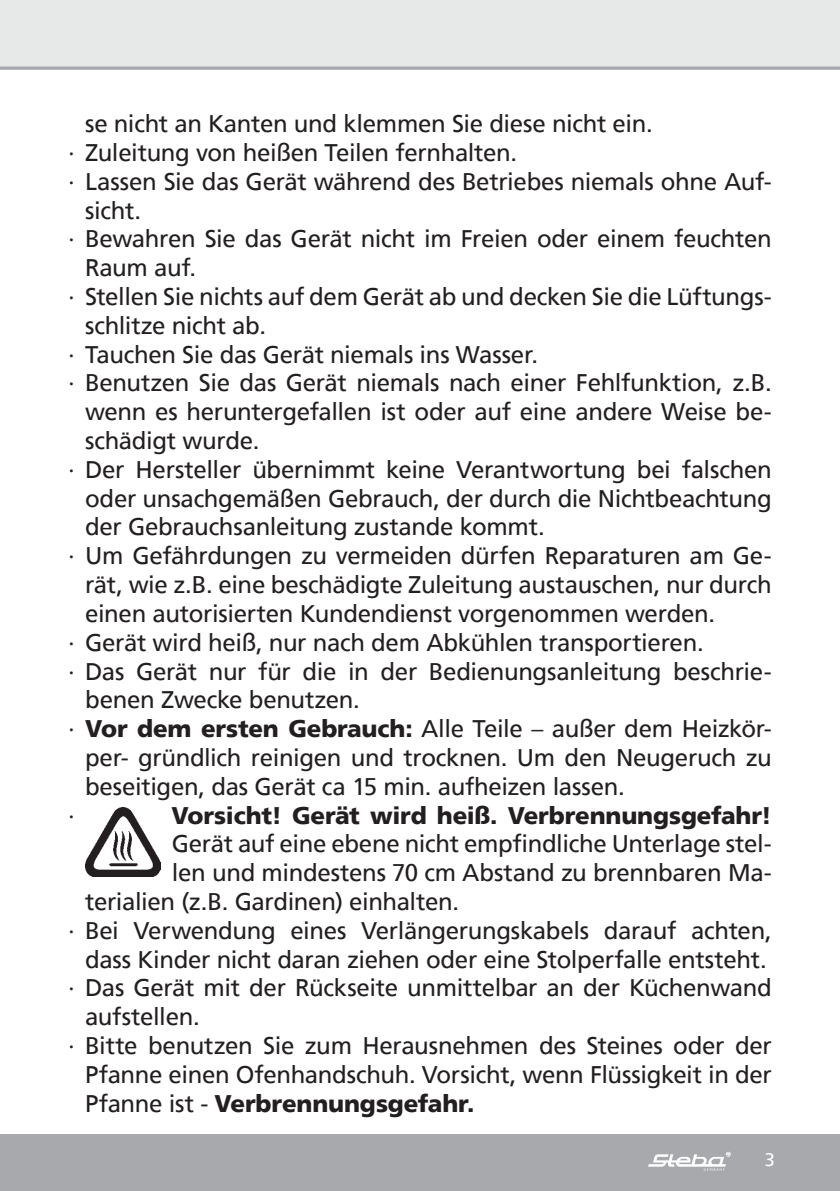
<style>
.page{position:relative;width:840px;height:1191px;background:#fff}
.page>*{position:absolute;margin:0;border:0;box-sizing:border-box;transform-origin:0 0}
.t1{font:24px "Frutiger";letter-spacing:-.015em;color:#231f20}
.t2{font:900 24px "Frutiger";letter-spacing:-.01em;color:#231f20}
.t3{font:18px "Frutiger";color:#fff}
.s1{font-weight:900}
.s2{font-weight:400}
</style>
<div class="page">
<div style="left:0;top:0;width:839px;height:68px;background:#e7e8e8"></div>
<div style="left:0;top:1134px;width:839px;height:57px;background:#a7a9ac"></div>
<svg style="left:648px;top:1151px;width:82px;height:19px"></svg>
<svg style="left:0;top:66px;width:839px;height:4px;background:#b2b4b7"></svg>
<img style="left:85px;top:807px;width:75px;height:69px">
<p class="t1" style="left:85px;top:110px;width:569px">se nicht an Kanten und klemmen Sie diese nicht ein.</p>
<p class="t1" style="left:68px;top:138px;width:450px">∙ Zuleitung von heißen Teilen fernhalten.</p>
<p class="t1" style="left:68px;top:167px;width:705px">∙ Lassen Sie das Gerät während des Betriebes niemals ohne Auf-</p>
<p class="t1" style="left:85px;top:196px;width:58px">sicht.</p>
<p class="t1" style="left:68px;top:225px;width:704px">∙ Bewahren Sie das Gerät nicht im Freien oder einem feuchten</p>
<p class="t1" style="left:85px;top:254px;width:113px">Raum auf.</p>
<p class="t1" style="left:68px;top:282px;width:705px">∙ Stellen Sie nichts auf dem Gerät ab und decken Sie die Lüftungs-</p>
<p class="t1" style="left:85px;top:311px;width:182px">schlitze nicht ab.</p>
<p class="t1" style="left:68px;top:340px;width:471px">∙ Tauchen Sie das Gerät niemals ins Wasser.</p>
<p class="t1" style="left:68px;top:369px;width:705px">∙ Benutzen Sie das Gerät niemals nach einer Fehlfunktion, z.B.</p>
<p class="t1" style="left:85px;top:398px;width:687px">wenn es heruntergefallen ist oder auf eine andere Weise be-</p>
<p class="t1" style="left:85px;top:426px;width:176px">schädigt wurde.</p>
<p class="t1" style="left:68px;top:455px;width:704px">∙ Der Hersteller übernimmt keine Verantwortung bei falschen</p>
<p class="t1" style="left:85px;top:484px;width:687px">oder unsachgemäßen Gebrauch, der durch die Nichtbeachtung</p>
<p class="t1" style="left:85px;top:513px;width:461px">der Gebrauchsanleitung zustande kommt.</p>
<p class="t1" style="left:68px;top:542px;width:705px">∙ Um Gefährdungen zu vermeiden dürfen Reparaturen am Ge-</p>
<p class="t1" style="left:85px;top:570px;width:687px">rät, wie z.B. eine beschädigte Zuleitung austauschen, nur durch</p>
<p class="t1" style="left:85px;top:599px;width:631px">einen autorisierten Kundendienst vorgenommen werden.</p>
<p class="t1" style="left:68px;top:628px;width:636px">∙ Gerät wird heiß, nur nach dem Abkühlen transportieren.</p>
<p class="t1" style="left:68px;top:657px;width:705px">∙ Das Gerät nur für die in der Bedienungsanleitung beschrie-</p>
<p class="t1" style="left:85px;top:686px;width:276px">benen Zwecke benutzen.</p>
<p class="t1" style="left:68px;top:714px;width:704px">∙ <span class="s1">Vor dem ersten Gebrauch:</span> Alle Teile – außer dem Heizkör-</p>
<p class="t1" style="left:85px;top:743px;width:687px">per- gründlich reinigen und trocknen. Um den Neugeruch zu</p>
<p class="t1" style="left:85px;top:772px;width:541px">beseitigen, das Gerät ca 15 min. aufheizen lassen.</p>
<p class="t1" style="left:68px;top:801px;width:8px">∙</p>
<p class="t2" style="left:171px;top:800px;width:601px">Vorsicht! Gerät wird heiß. Verbrennungsgefahr!</p>
<p class="t1" style="left:172px;top:830px;width:601px">Gerät auf eine ebene nicht empfindliche Unterlage stel-</p>
<p class="t1" style="left:172px;top:858px;width:601px">len und mindestens 70 cm Abstand zu brennbaren Ma-</p>
<p class="t1" style="left:85px;top:887px;width:375px">terialien (z.B. Gardinen) einhalten.</p>
<p class="t1" style="left:68px;top:916px;width:705px">∙ Bei Verwendung eines Verlängerungskabels darauf achten,</p>
<p class="t1" style="left:85px;top:945px;width:682px">dass Kinder nicht daran ziehen oder eine Stolperfalle entsteht.</p>
<p class="t1" style="left:68px;top:974px;width:704px">∙ Das Gerät mit der Rückseite unmittelbar an der Küchenwand</p>
<p class="t1" style="left:85px;top:1002px;width:116px">aufstellen.</p>
<p class="t1" style="left:68px;top:1031px;width:704px">∙ Bitte benutzen Sie zum Herausnehmen des Steines oder der</p>
<p class="t1" style="left:85px;top:1060px;width:687px">Pfanne einen Ofenhandschuh. Vorsicht, wenn Flüssigkeit in der</p>
<p class="t2" style="left:85px;top:1088px;width:390px"><span class="s2">Pfanne ist -</span> Verbrennungsgefahr.</p>
<p class="t3" style="left:764px;top:1149px;width:12px">3</p>
</div>
